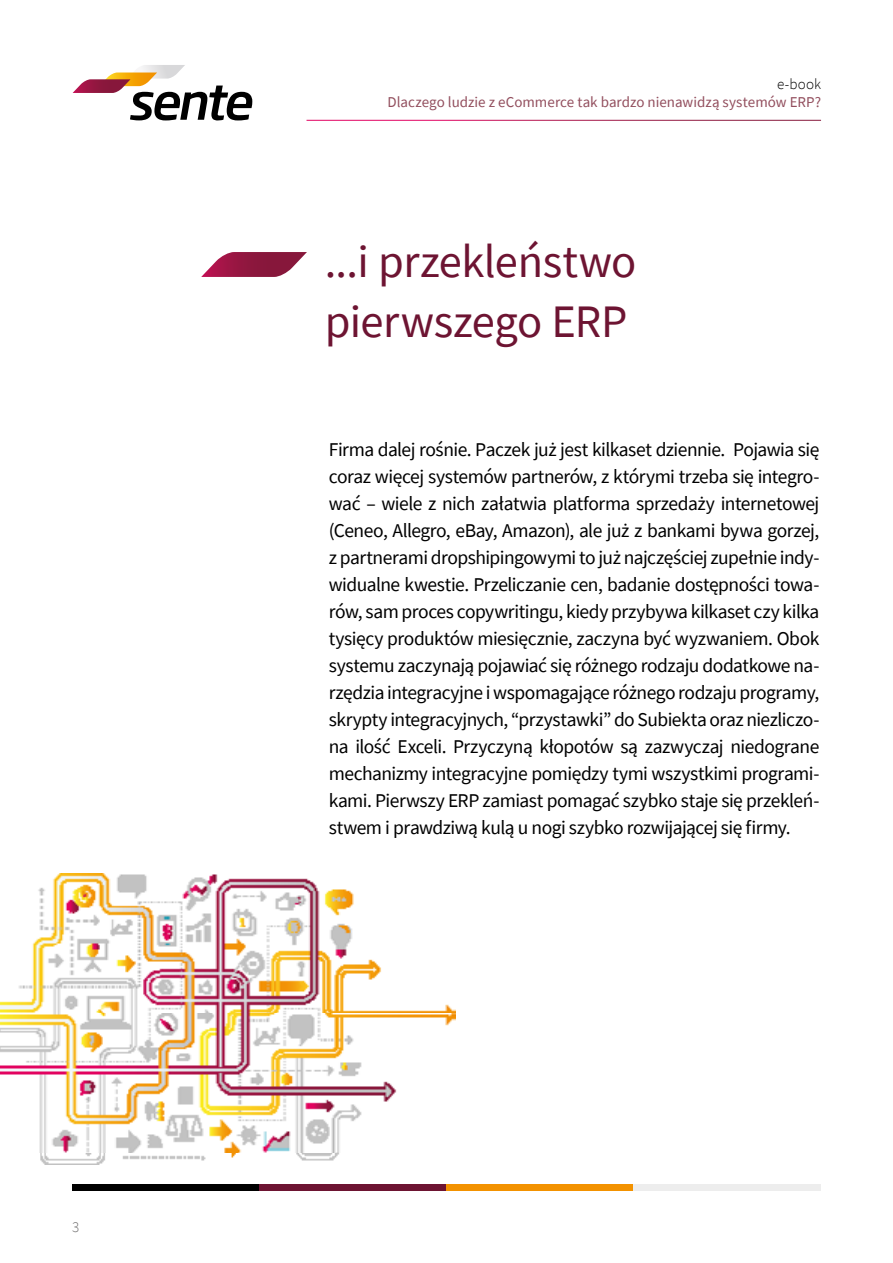
<style>
.page{position:relative;width:893px;height:1263px;background:#fff}
.page>*{position:absolute;margin:0;border:0;box-sizing:border-box;transform-origin:0 0}
.t1{font:46.5px/60px "Source Sans Pro";letter-spacing:-.01em;color:#6d1432}
.t2{font:19.5px/27px "Source Sans Pro";letter-spacing:-.025em;color:#000;text-align:justify}
.t3{font:15px "Source Sans Pro";color:#924e5d}
.t4{font:300 15px "Source Sans Pro";color:#000}
.t5{font:300 15px "Source Sans Pro";color:#706f6f}
</style>
<div class="page">
<svg style="left:73px;top:65px;width:179px;height:55px"></svg>
<div style="left:72px;top:1184px;width:187px;height:7px;background:#000"></div>
<div style="left:259px;top:1184px;width:187px;height:7px;background:#6d1432"></div>
<div style="left:446px;top:1184px;width:188px;height:7px;background:#f39200"></div>
<div style="left:634px;top:1184px;width:187px;height:7px;background:#ededed"></div>
<svg style="left:201px;top:252px;width:106px;height:25px"></svg>
<img style="left:0;top:874px;width:455px;height:290px">
<p class="t5" style="left:72px;top:1218px;width:9px">3</p>
<p class="t4" style="left:777px;top:74px;width:45px">e-book</p>
<p class="t3" style="left:387px;top:92px;width:435px">Dlaczego ludzie z eCommerce tak bardzo nienawidzą systemów ERP?</p>
<h1 class="t1" style="left:325px;top:232px;width:313px">...i przekleństwo pierwszego ERP</h1>
<p class="t2" style="left:329px;top:436px;width:492px">Firma dalej rośnie. Paczek już jest kilkaset dziennie. Pojawia się coraz więcej systemów partnerów, z którymi trzeba się integro&shy;wać – wiele z nich załatwia platforma sprzedaży internetowej (Ceneo, Allegro, eBay, Amazon), ale już z bankami bywa gorzej, z partnerami dropshipingowymi to już najczęściej zupełnie indy&shy;widualne kwestie. Przeliczanie cen, badanie dostępności towa&shy;rów, sam proces copywritingu, kiedy przybywa kilkaset czy kilka tysięcy produktów miesięcznie, zaczyna być wyzwaniem. Obok systemu zaczynają pojawiać się różnego rodzaju dodatkowe na&shy;rzędzia integracyjne i wspomagające różnego rodzaju programy, skrypty integracyjnych, “przystawki” do Subiekta oraz niezliczo&shy;na ilość Exceli. Przyczyną kłopotów są zazwyczaj niedograne mechanizmy integracyjne pomiędzy tymi wszystkimi programi&shy;kami. Pierwszy ERP zamiast pomagać szybko staje się przekleń&shy;stwem i prawdziwą kulą u nogi szybko rozwijającej się firmy.</p>
</div>
